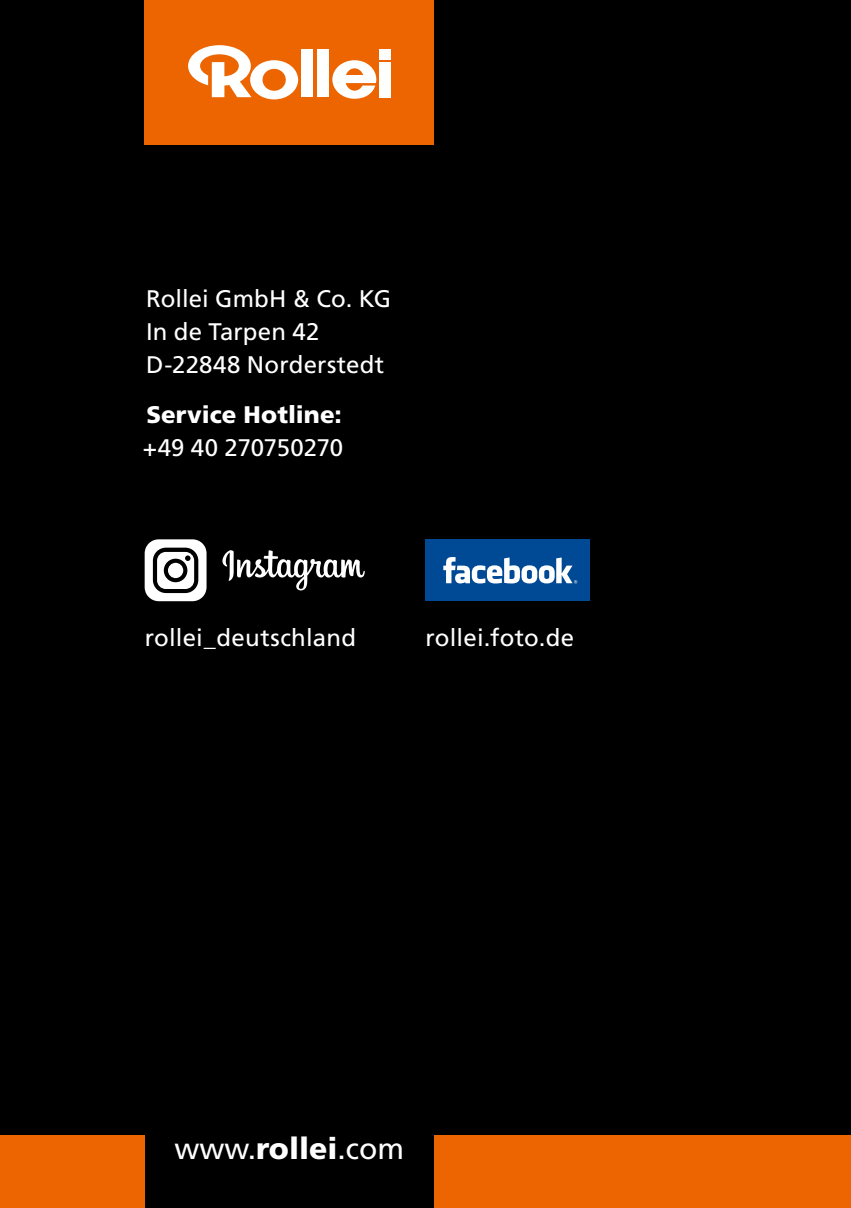
<style>
.page{position:relative;width:851px;height:1208px;background:#fff}
.page>*{position:absolute;margin:0;border:0;box-sizing:border-box;transform-origin:0 0}
.t1{font:30px "Frutiger LT";color:#fff}
.t2{font:24px/33px "Frutiger LT";letter-spacing:.005em;color:#fff}
.t3{font:900 24px "Frutiger LT";letter-spacing:.005em;color:#fff}
.s1{font-weight:900}
</style>
<div class="page">
<svg style="left:850px;top:0;width:1px;height:26px"></svg>
<div style="left:0;top:0;width:850px;height:1208px;background:#000"></div>
<div style="left:145px;top:0;width:289px;height:145px;background:#ec6500"></div>
<div style="left:434px;top:1135px;width:416px;height:73px;background:#ec6500"></div>
<svg style="left:332px;top:60px;width:44px;height:39px"></svg>
<div style="left:301px;top:50px;width:12px;height:47px;background:#fff"></div>
<div style="left:317px;top:50px;width:11px;height:47px;background:#fff"></div>
<div style="left:379px;top:50px;width:11px;height:10px;background:#fff"></div>
<div style="left:379px;top:62px;width:11px;height:35px;background:#fff"></div>
<svg style="left:188px;top:45px;width:110px;height:54px"></svg>
<div style="left:0;top:1135px;width:145px;height:73px;background:#ec6500"></div>
<svg style="left:145px;top:539px;width:61px;height:62px"></svg>
<svg style="left:222px;top:550px;width:143px;height:40px"></svg>
<div style="left:425px;top:539px;width:165px;height:62px;background:#004a95"></div>
<svg style="left:443px;top:557px;width:134px;height:26px"></svg>
<p class="t2" style="left:146px;top:282px;width:246px">Rollei GmbH &amp; Co. KG<br>In de Tarpen 42<br>D-22848 Norderstedt</p>
<p class="t3" style="left:146px;top:400px;width:197px">Service Hotline:</p>
<p class="t2" style="left:143px;top:431px;width:202px">+49 40 270750270</p>
<p class="t2" style="left:145px;top:621px;width:213px">rollei_deutschland</p>
<p class="t2" style="left:425px;top:621px;width:150px">rollei.foto.de</p>
<p class="t1" style="left:174px;top:1131px;width:231px">www.<span class="s1">rollei</span>.com</p>
</div>
